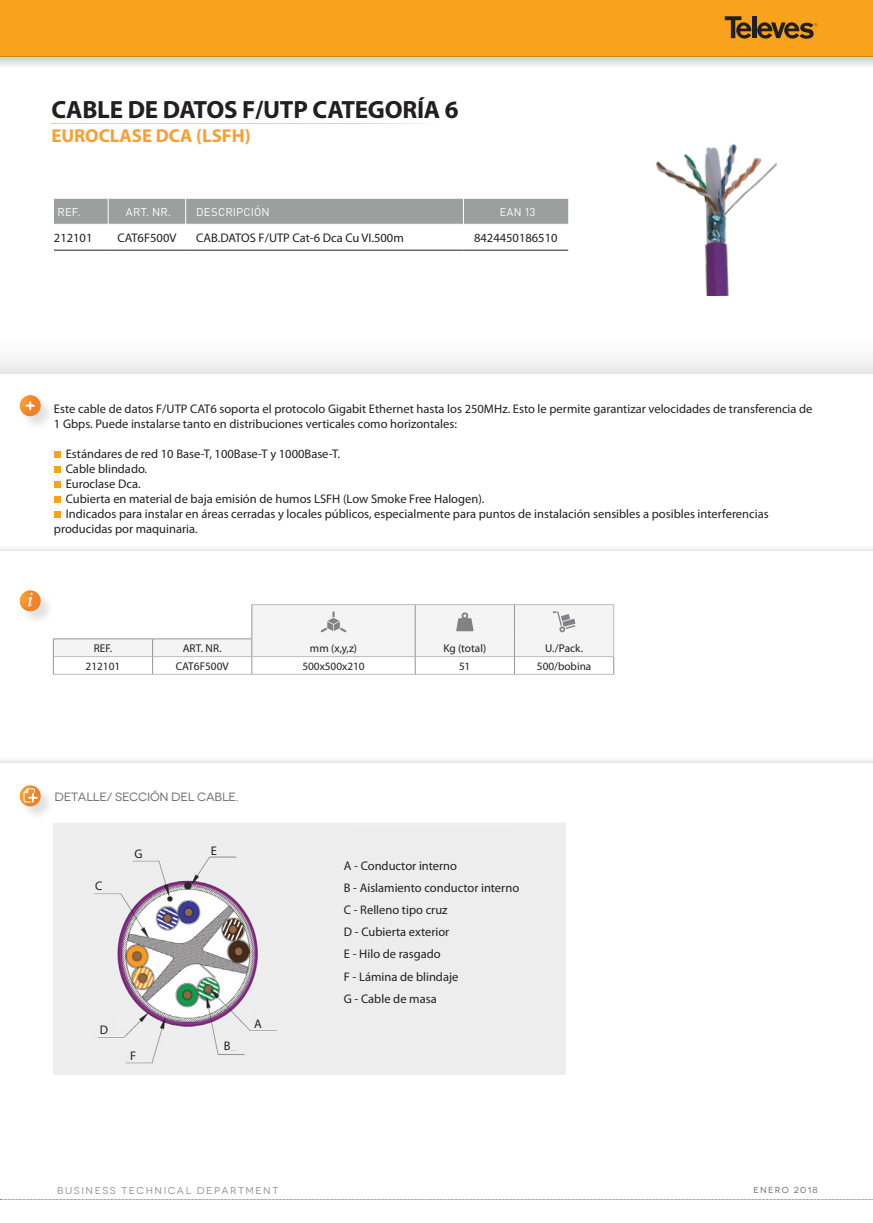
<style>
.page{position:relative;width:873px;height:1223px;background:#fff}
.page>*{position:absolute;margin:0;border:0;box-sizing:border-box;transform-origin:0 0}
.t1{font:700 25px "Myriad Pro";letter-spacing:-.01em;color:#231f20}
.t2{font:700 18.75px "Myriad Pro";color:#f99f32}
.TITULO_tabla_gama{font:12.5px/15px "Myriad Pro";color:#231f20}
.t3{font:expanded 12px "Novecento";letter-spacing:-.02em;color:#6c6d70}
.Título_táboa{font:11.25px "Myriad Pro";color:#231f20}
.Título_táboa-2{font:11.25px "DIN Pro";letter-spacing:.015em;color:#fff}
.TITULO_tabla_gama-2{font:11.25px "Myriad Pro";color:#231f20}
.Título_táboa-3{font:11.25px "DIN Pro";letter-spacing:.015em;color:#fff;scale:.95 1}
.t4{font:expanded 10px "Novecento";letter-spacing:.15em;color:#939598}
.t5{font:expanded 8.75px "Novecento";letter-spacing:.15em;color:#6c6d70}
</style>
<div class="page">
<div style="left:0;top:0;width:872px;height:57px;background:#f9a21c"></div>
<svg style="left:724px;top:16px;width:93px;height:23px"></svg>
<svg style="left:0;top:1199px;width:873px;height:1px"></svg>
<svg style="left:0;top:57px;width:872px;height:9px;background:#e0e0e2"></svg>
<div style="left:0;top:327px;width:872px;height:46px;background:linear-gradient(to bottom,#fff,#ececec)"></div>
<div style="left:0;top:542px;width:872px;height:8px;background:#fbfbfb"></div>
<div style="left:54px;top:451px;width:7px;height:6px;background:#f9a21c"></div>
<div style="left:54px;top:466px;width:7px;height:6px;background:#f9a21c"></div>
<div style="left:54px;top:481px;width:7px;height:6px;background:#f9a21c"></div>
<div style="left:54px;top:496px;width:7px;height:6px;background:#f9a21c"></div>
<div style="left:54px;top:511px;width:7px;height:6px;background:#f9a21c"></div>
<div style="left:20px;top:396px;width:34px;height:34px;background:#231f20;opacity:.13"></div>
<div style="left:19px;top:394px;width:24px;height:24px;background:#d1232a;opacity:.21"></div>
<svg style="left:26px;top:401px;width:9px;height:9px"></svg>
<svg style="left:54px;top:198px;width:514px;height:26px;background:#9ea3a2"></svg>
<hr style="left:463px;top:198px;width:105px;height:1px;background:#fff">
<hr style="left:54px;top:250px;width:54px;height:1px;background:#231f20">
<hr style="left:108px;top:250px;width:78px;height:1px;background:#231f20">
<hr style="left:186px;top:250px;width:277px;height:1px;background:#231f20">
<hr style="left:463px;top:250px;width:105px;height:1px;background:#231f20">
<div style="left:20px;top:591px;width:34px;height:34px;background:#231f20;opacity:.13"></div>
<div style="left:19px;top:589px;width:23px;height:24px;background:#d1232a;opacity:.21"></div>
<svg style="left:28px;top:592px;width:5px;height:14px"></svg>
<div style="left:0;top:753px;width:872px;height:9px;background:#fbfbfb"></div>
<hr style="left:53px;top:674px;width:100px;height:1px;background:#bcbdc0">
<hr style="left:153px;top:674px;width:99px;height:1px;background:#bcbdc0">
<hr style="left:252px;top:674px;width:163px;height:1px;background:#bcbdc0">
<hr style="left:415px;top:674px;width:99px;height:1px;background:#bcbdc0">
<hr style="left:514px;top:674px;width:100px;height:1px;background:#bcbdc0">
<svg style="left:53px;top:604px;width:561px;height:70px"></svg>
<svg style="left:52px;top:123px;width:380px;height:1px"></svg>
<img style="left:656px;top:144px;width:121px;height:152px">
<div style="left:20px;top:786px;width:34px;height:34px;background:#231f20;opacity:.13"></div>
<div style="left:19px;top:784px;width:23px;height:24px;background:#d1232a;opacity:.21"></div>
<svg style="left:23px;top:788px;width:15px;height:14px"></svg>
<img style="left:53px;top:823px;width:512px;height:251px">
<div style="left:348px;top:830px;width:164px;height:229px;background:#ededed"></div>
<div style="left:211px;top:835px;width:26px;height:19px;background:#ededed"></div>
<div style="left:250px;top:1009px;width:26px;height:19px;background:#ededed"></div>
<div style="left:224px;top:1031px;width:26px;height:19px;background:#ededed"></div>
<div style="left:117px;top:1040px;width:26px;height:19px;background:#ededed"></div>
<div style="left:92px;top:1015px;width:25px;height:19px;background:#ededed"></div>
<div style="left:87px;top:873px;width:25px;height:19px;background:#ededed"></div>
<div style="left:135px;top:839px;width:25px;height:19px;background:#ededed"></div>
<p class="t1" style="left:51px;top:93px;width:409px">CABLE DE DATOS F/UTP CATEGORÍA 6</p>
<p class="t2" style="left:51px;top:123px;width:201px">EUROCLASE DCA (LSFH)</p>
<p class="Título_táboa-2" style="left:57px;top:204px;width:25px">REF.</p>
<p class="Título_táboa-2" style="left:126px;top:204px;width:47px">ART. NR.</p>
<p class="Título_táboa-2" style="left:196px;top:204px;width:75px">DESCRIPCIÓN</p>
<p class="Título_táboa-3" style="left:500px;top:204px;width:39px">EAN 13</p>
<p class="TITULO_tabla_gama" style="left:54px;top:230px;width:40px">212101</p>
<p class="TITULO_tabla_gama" style="left:117px;top:230px;width:60px">CAT6F500V</p>
<p class="TITULO_tabla_gama" style="left:196px;top:230px;width:209px">CAB.DATOS F/UTP Cat-6 Dca Cu VI.500m</p>
<p class="TITULO_tabla_gama" style="left:474px;top:230px;width:85px">8424450186510</p>
<p class="TITULO_tabla_gama" style="left:54px;top:401px;width:760px">Este cable de datos F/UTP CAT6 soporta el protocolo Gigabit Ethernet hasta los 250MHz. Esto le permite garantizar velocidades de transferencia de<br>1 Gbps. Puede instalarse tanto en distribuciones verticales como horizontales:</p>
<p class="TITULO_tabla_gama" style="left:66px;top:446px;width:276px">Estándares de red 10 Base-T, 100Base-T y 1000Base-T.</p>
<p class="TITULO_tabla_gama" style="left:66px;top:461px;width:83px">Cable blindado.</p>
<p class="TITULO_tabla_gama" style="left:66px;top:476px;width:76px">Euroclase Dca.</p>
<p class="TITULO_tabla_gama" style="left:66px;top:491px;width:420px">Cubierta en material de baja emisión de humos LSFH (Low Smoke Free Halogen).</p>
<p class="TITULO_tabla_gama" style="left:54px;top:506px;width:716px;text-indent:12px">Indicados para instalar en áreas cerradas y locales públicos, especialmente para puntos de instalación sensibles a posibles interferencias producidas por maquinaria.</p>
<p class="Título_táboa" style="left:94px;top:641px;width:20px">REF.</p>
<p class="Título_táboa" style="left:183px;top:641px;width:40px">ART. NR.</p>
<p class="Título_táboa" style="left:310px;top:641px;width:49px">mm (x,y,z)</p>
<p class="Título_táboa" style="left:443px;top:641px;width:44px">Kg (total)</p>
<p class="Título_táboa" style="left:545px;top:641px;width:40px">U./Pack.</p>
<p class="TITULO_tabla_gama-2" style="left:86px;top:659px;width:36px">212101</p>
<p class="Título_táboa" style="left:176px;top:659px;width:55px">CAT6F500V</p>
<p class="Título_táboa" style="left:302px;top:659px;width:64px">500x500x210</p>
<p class="Título_táboa" style="left:459px;top:659px;width:13px">51</p>
<p class="Título_táboa" style="left:537px;top:659px;width:56px">500/bobina</p>
<p class="t3" style="left:54px;top:789px;width:186px">DETALLE/ SECCIÓN DEL CABLE.</p>
<p class="TITULO_tabla_gama" style="left:95px;top:878px;width:9px">C</p>
<p class="TITULO_tabla_gama" style="left:134px;top:846px;width:10px">G</p>
<p class="TITULO_tabla_gama" style="left:211px;top:843px;width:8px">E</p>
<p class="TITULO_tabla_gama" style="left:100px;top:1022px;width:10px">D</p>
<p class="TITULO_tabla_gama" style="left:130px;top:1047px;width:8px">F</p>
<p class="TITULO_tabla_gama" style="left:224px;top:1038px;width:8px">B</p>
<p class="TITULO_tabla_gama" style="left:254px;top:1016px;width:9px">A</p>
<p class="t4" style="left:57px;top:1184px;width:222px">BUSINESS TECHNICAL DEPARTMENT</p>
<p class="TITULO_tabla_gama" style="left:344px;top:858px;width:115px">A - Conductor interno</p>
<p class="TITULO_tabla_gama" style="left:344px;top:880px;width:177px">B - Aislamiento conductor interno</p>
<p class="TITULO_tabla_gama" style="left:344px;top:902px;width:105px">C - Relleno tipo cruz</p>
<p class="TITULO_tabla_gama" style="left:344px;top:924px;width:107px">D - Cubierta exterior</p>
<p class="TITULO_tabla_gama" style="left:344px;top:946px;width:98px">E - Hilo de rasgado</p>
<p class="TITULO_tabla_gama" style="left:344px;top:968px;width:116px">F - Lámina de blindaje</p>
<p class="TITULO_tabla_gama" style="left:344px;top:990px;width:94px">G - Cable de masa</p>
<p class="t5" style="left:753px;top:1184px;width:66px">ENERO 2018</p>
</div>
